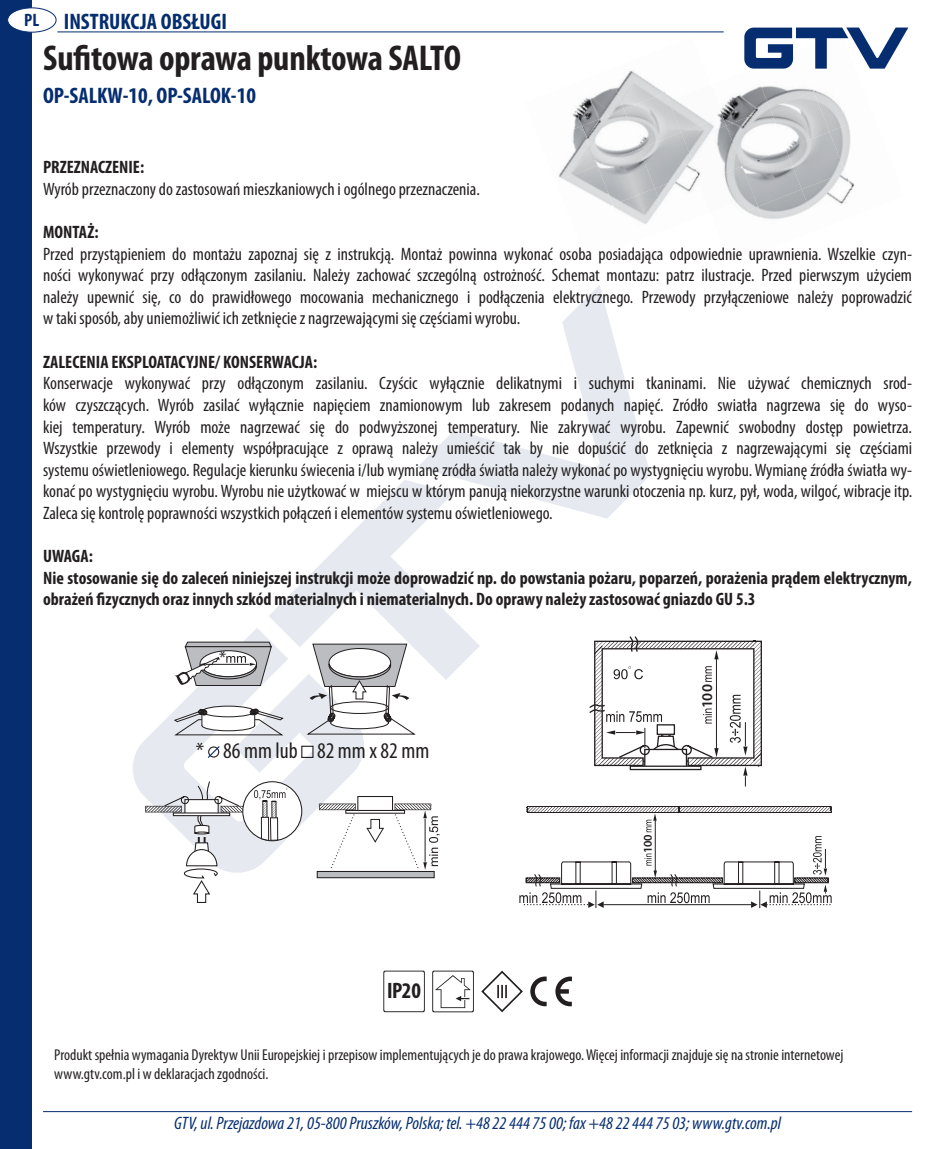
<style>
.page{position:relative;width:944px;height:1149px;background:#fff}
.page>*{position:absolute;margin:0;border:0;box-sizing:border-box;transform-origin:0 0}
.t1{font:700 condensed 36px "Myriad Pro";letter-spacing:-.005em;color:#231f20}
.t2{font:700 condensed 22.5px "Myriad Pro";color:#052d6f}
.t3{font:condensed 22.5px "Myriad Pro";color:#231f20}
.t4{font:700 condensed 22.5px "Myriad Pro";color:#231f20}
.t5{font:condensed 18.9px "Myriad Pro";color:#231f20}
.t6{font:condensed 18px/21.6px "Myriad Pro";color:#231f20;text-align:justify}
.t7{font:700 condensed 18px/21.6px "Myriad Pro";color:#231f20}
.t8{font:italic condensed 18px "Myriad Pro";color:#052d6f}
.t9{font:condensed 15.75px/18.9px "Myriad Pro";color:#231f20}
.t10{font:600 14.85px "Myriad Pro";color:#231f20}
.t11{font:600 11.92px "Myriad Pro";color:#231f20}
.s1{font-size:18px}
</style>
<div class="page">
<div style="left:0;top:0;width:32px;height:1148px;background:#052d6f"></div>
<hr style="left:43px;top:1110px;width:869px;height:1px;background:#052d6f">
<hr style="left:57px;top:32px;width:667px;height:1px;background:#052d6f">
<div style="left:8px;top:8px;width:48px;height:24px;background:#fff;border-radius:50%"></div>
<div style="left:7px;top:7px;width:49px;height:26px;border:1px solid #052d6f;border-radius:50%"></div>
<svg style="left:744px;top:28px;width:164px;height:41px"></svg>
<svg style="left:133px;top:711px;width:231px;height:165px;fill:#ebeef3"></svg>
<svg style="left:417px;top:285px;width:234px;height:233px"></svg>
<svg style="left:383px;top:970px;width:42px;height:41px"></svg>
<svg style="left:432px;top:970px;width:42px;height:41px"></svg>
<svg style="left:481px;top:970px;width:42px;height:41px"></svg>
<svg style="left:555px;top:976px;width:17px;height:29px"></svg>
<svg style="left:530px;top:976px;width:17px;height:29px"></svg>
<img style="left:572px;top:90px;width:36px;height:36px">
<img style="left:608px;top:70px;width:42px;height:39px">
<img style="left:650px;top:83px;width:15px;height:10px">
<img style="left:566px;top:126px;width:16px;height:39px">
<img style="left:582px;top:109px;width:42px;height:56px">
<img style="left:624px;top:93px;width:42px;height:56px">
<img style="left:666px;top:94px;width:1px;height:38px">
<img style="left:558px;top:165px;width:39px;height:33px">
<img style="left:597px;top:149px;width:42px;height:56px">
<img style="left:639px;top:132px;width:42px;height:56px">
<img style="left:613px;top:188px;width:42px;height:36px">
<img style="left:655px;top:172px;width:40px;height:40px">
<img style="left:667px;top:94px;width:43px;height:49px">
<img style="left:710px;top:68px;width:44px;height:57px">
<img style="left:754px;top:51px;width:44px;height:57px">
<img style="left:798px;top:34px;width:59px;height:57px">
<img style="left:683px;top:125px;width:43px;height:58px">
<img style="left:726px;top:108px;width:44px;height:58px">
<img style="left:770px;top:91px;width:43px;height:41px">
<img style="left:813px;top:74px;width:44px;height:58px">
<img style="left:698px;top:166px;width:44px;height:40px">
<img style="left:742px;top:149px;width:44px;height:57px">
<img style="left:786px;top:132px;width:43px;height:57px">
<img style="left:829px;top:114px;width:28px;height:58px">
<img style="left:740px;top:206px;width:18px;height:11px">
<img style="left:758px;top:189px;width:44px;height:30px">
<img style="left:802px;top:172px;width:43px;height:40px">
<img style="left:845px;top:155px;width:12px;height:45px">
<svg style="left:589px;top:636px;width:173px;height:150px"></svg>
<svg style="left:519px;top:806px;width:313px;height:101px"></svg>
<div style="left:243px;top:781px;width:59px;height:59px;background:#fff;border-radius:50%"></div>
<svg style="left:145px;top:780px;width:142px;height:122px"></svg>
<div style="left:317px;top:870px;width:118px;height:7px;background:#bcbdc0;border:1px solid #231f20"></div>
<div style="left:357px;top:795px;width:36px;height:17px;background:#fff;border:1px solid #231f20"></div>
<svg style="left:319px;top:803px;width:121px;height:68px"></svg>
<svg style="left:174px;top:479px;width:306px;height:256px"></svg>
<svg style="left:207px;top:744px;width:14px;height:15px"></svg>
<div style="left:301px;top:745px;width:13px;height:12px;border:1px solid #231f20"></div>
<p class="t2" style="left:24px;top:8px;width:204px"><span class="s1">PL</span> INSTRUKCJA OBSŁUGI</p>
<h1 class="t1" style="left:43px;top:36px;width:419px">Sufitowa oprawa punktowa SALTO</h1>
<p class="t2" style="left:43px;top:81px;width:214px">OP-SALKW-10, OP-SALOK-10</p>
<p class="t7" style="left:43px;top:156px;width:103px">PRZEZNACZENIE:</p>
<p class="t6" style="left:43px;top:178px;width:438px">Wyrób przeznaczony do zastosowań mieszkaniowych i ogólnego przeznaczenia.</p>
<p class="t7" style="left:43px;top:221px;width:57px">MONTAŻ:</p>
<p class="t6" style="left:43px;top:242px;width:871px">Przed przystąpieniem do montażu zapoznaj się z instrukcją. Montaż powinna wykonać osoba posiadająca odpowiednie uprawnienia. Wszelkie czyn&shy;ności wykonywać przy odłączonym zasilaniu. Należy zachować szczególną ostrożność. Schemat montazu: patrz ilustracje. Przed pierwszym użyciem należy upewnić się, co do prawidłowego mocowania mechanicznego i podłączenia elektrycznego. Przewody przyłączeniowe należy poprowadzić w taki sposób, aby uniemożliwić ich zetknięcie z nagrzewającymi się częściami wyrobu.</p>
<p class="t7" style="left:43px;top:350px;width:276px">ZALECENIA EKSPLOATACYJNE/ KONSERWACJA:</p>
<p class="t6" style="left:43px;top:372px;width:871px">Konserwacje wykonywać przy odłączonym zasilaniu. Czyścic wyłącznie delikatnymi i suchymi tkaninami. Nie używać chemicznych srod&shy;ków czyszczących. Wyrób zasilać wyłącznie napięciem znamionowym lub zakresem podanych napięć. Zródło swiatła nagrzewa się do wyso&shy;kiej temperatury. Wyrób może nagrzewać się do podwyższonej temperatury. Nie zakrywać wyrobu. Zapewnić swobodny dostęp powietrza.<br>Wszystkie przewody i elementy współpracujące z oprawą należy umieścić tak by nie dopuścić do zetknięcia z nagrzewającymi się częściami systemu oświetleniowego. Regulacje kierunku świecenia i/lub wymianę zródła światła należy wykonać po wystygnięciu wyrobu. Wymianę źródła światła wy&shy;konać po wystygnięciu wyrobu. Wyrobu nie użytkować w miejscu w którym panują niekorzystne warunki otoczenia np. kurz, pył, woda, wilgoć, wibracje itp.<br>Zaleca się kontrolę poprawności wszystkich połączeń i elementów systemu oświetleniowego.</p>
<p class="t7" style="left:43px;top:545px;width:870px">UWAGA:<br>Nie stosowanie się do zaleceń niniejszej instrukcji może doprowadzić np. do powstania pożaru, poparzeń, porażenia prądem elektrycznym, obrażeń fizycznych oraz innych szkód materialnych i niematerialnych. Do oprawy należy zastosować gniazdo GU 5.3</p>
<p class="t5" style="left:219px;top:646px;width:9px">*</p>
<p class="t3" style="left:196px;top:736px;width:235px">* 86 mm lub 82 mm x 82 mm</p>
<p class="t4" style="left:387px;top:976px;width:35px">IP20</p>
<p class="t10" style="left:698px;top:708px;width:26px;rotate:-90deg">100</p>
<p class="t11" style="left:640px;top:853px;width:21px;rotate:-90deg">100</p>
<p class="t9" style="left:54px;top:1044px;width:791px">Produkt spełnia wymagania Dyrektyw Unii Europejskiej i przepisow implementujących je do prawa krajowego. Więcej informacji znajduje się na stronie internetowej www.gtv.com.pl i w deklaracjach zgodności.</p>
<p class="t8" style="left:174px;top:1112px;width:608px">GTV, ul. Przejazdowa 21, 05-800 Pruszków, Polska; tel. +48 22 444 75 00; fax +48 22 444 75 03; www.gtv.com.pl</p>
</div>
